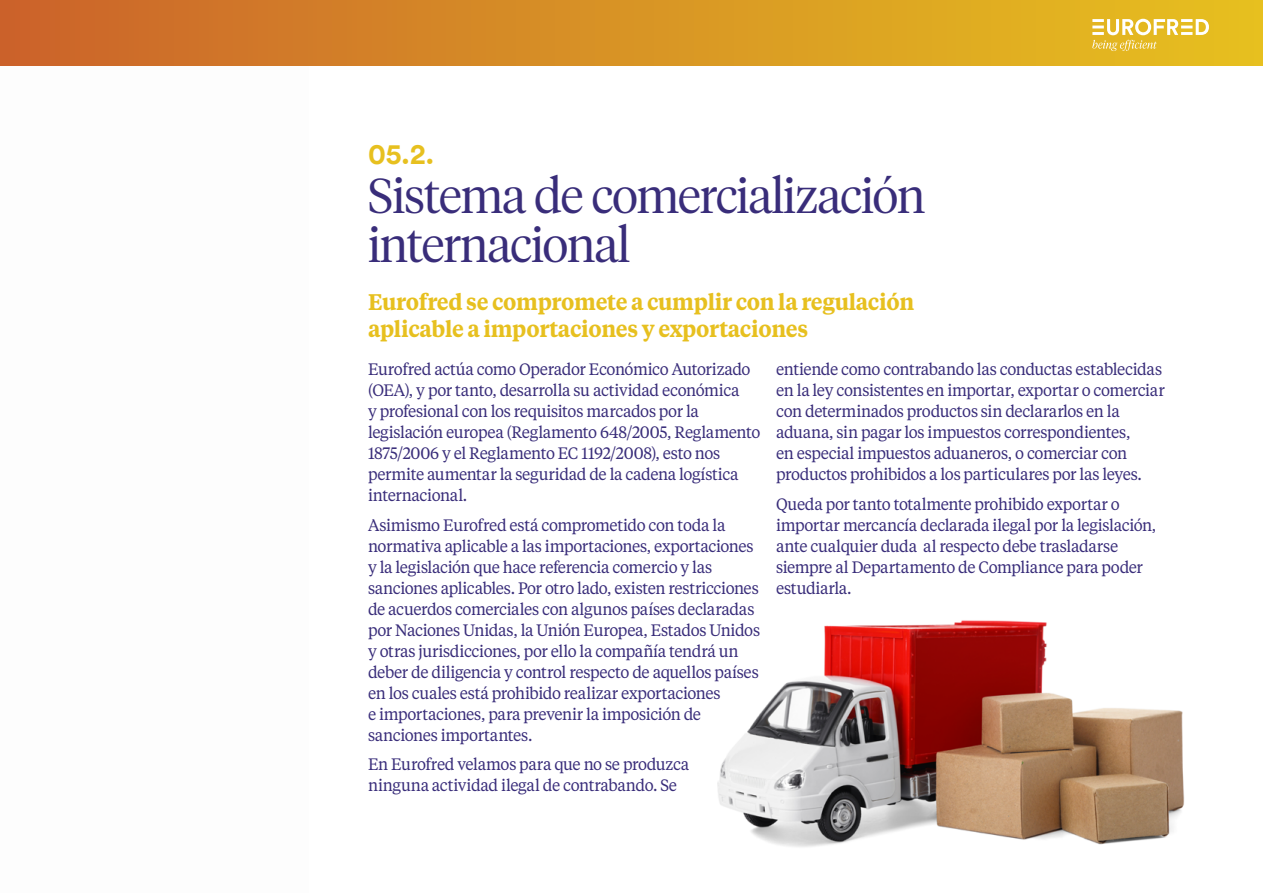
<style>
.page{position:relative;width:1263px;height:893px;background:#fff}
.page>*{position:absolute;margin:0;border:0;box-sizing:border-box;transform-origin:0 0}
.t1{font:300 48.75px/48.8px "Tiempos Headline";letter-spacing:-.02em;color:#392d7a}
.t2{font:700 28.5px "Circular";color:#e7c01f}
.t3{font:600 22.5px/27px "Tiempos Text";letter-spacing:-.015em;color:#e7c01f;scale:.95 1}
.t4{font:16.5px/21px "Tiempos Text";letter-spacing:-.025em;color:#392d7a;scale:.95 1}
</style>
<div class="page">
<img style="left:717px;top:620px;width:468px;height:227px">
<div style="left:0;top:0;width:1263px;height:66px;background:linear-gradient(to right,#cb642b,#e6c21f)"></div>
<svg style="left:1092px;top:19px;width:117px;height:32px"></svg>
<h2 class="t2" style="left:368px;top:134px;width:68px">05.2.</h2>
<h1 class="t1" style="left:368px;top:169px;width:559px">Sistema de comercialización internacional</h1>
<h3 class="t3" style="left:368px;top:288px;width:576px">Eurofred se compromete a cumplir con la regulación aplicable a importaciones y exportaciones</h3>
<p class="t4" style="left:368px;top:358px;width:414px">Eurofred actúa como Operador Económico Autorizado (OEA), y por tanto, desarrolla su actividad económica<br>y profesional con los requisitos marcados por la legislación europea (Reglamento 648/2005, Reglamento 1875/2006 y el Reglamento EC 1192/2008), esto nos permite aumentar la seguridad de la cadena logística internacional.</p>
<p class="t4" style="left:368px;top:514px;width:414px">Asimismo Eurofred está comprometido con toda la normativa aplicable a las importaciones, exportaciones y la legislación que hace referencia comercio y las sanciones aplicables. Por otro lado, existen restricciones de acuerdos comerciales con algunos países declaradas por Naciones Unidas, la Unión Europea, Estados Unidos y otras jurisdicciones, por ello la compañía tendrá un deber de diligencia y control respecto de aquellos países en los cuales está prohibido realizar exportaciones<br>e importaciones, para prevenir la imposición de sanciones importantes.</p>
<p class="t4" style="left:368px;top:753px;width:340px">En Eurofred velamos para que no se produzca ninguna actividad ilegal de contrabando. Se</p>
<p class="t4" style="left:776px;top:358px;width:411px">entiende como contrabando las conductas establecidas en la ley consistentes en importar, exportar o comerciar con determinados productos sin declararlos en la aduana, sin pagar los impuestos correspondientes,<br>en especial impuestos aduaneros, o comerciar con productos prohibidos a los particulares por las leyes.</p>
<p class="t4" style="left:776px;top:493px;width:402px">Queda por tanto totalmente prohibido exportar o importar mercancía declarada ilegal por la legislación, ante cualquier duda al respecto debe trasladarse siempre al Departamento de Compliance para poder estudiarla.</p>
</div>
